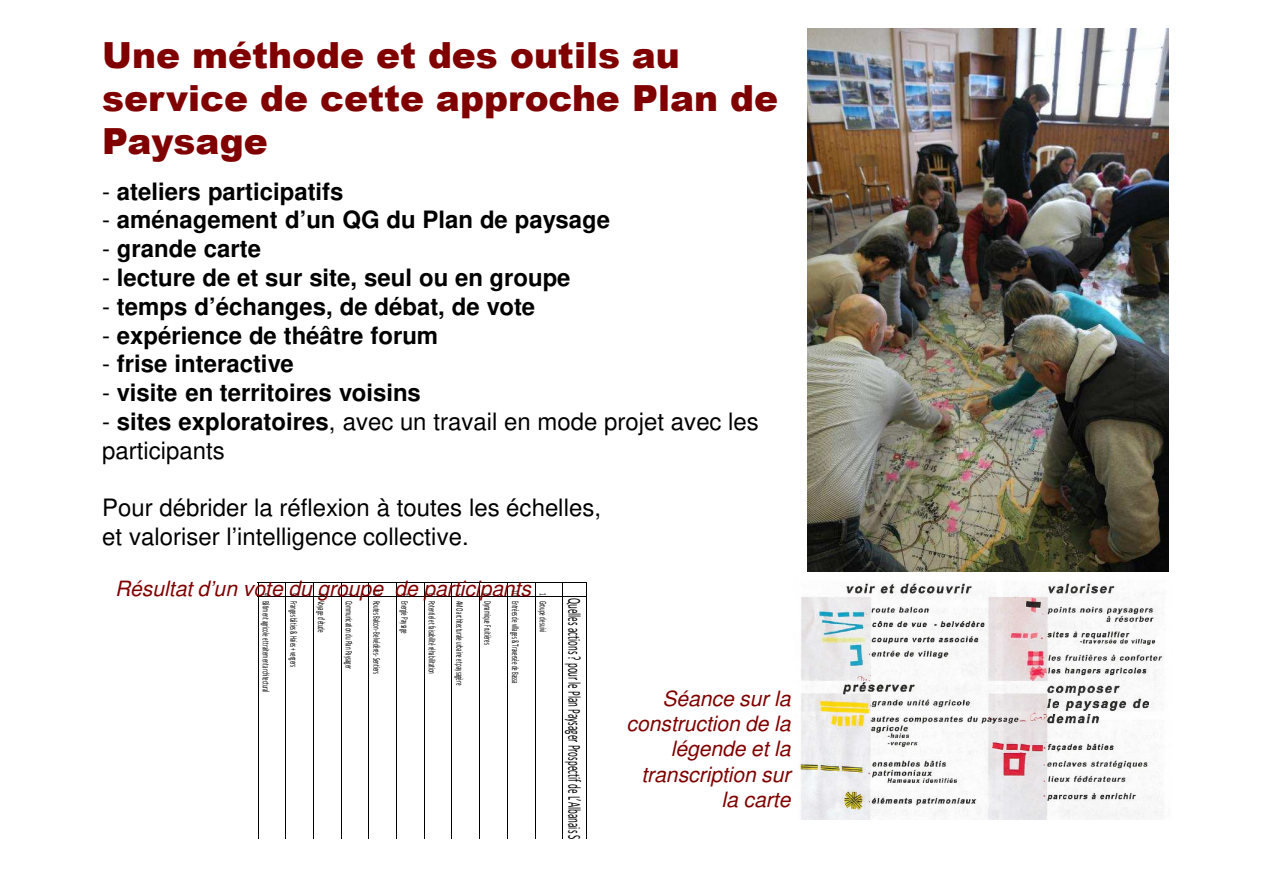
<style>
.page{position:relative;width:1263px;height:893px;background:#fff}
.page>*{position:absolute;margin:0;border:0;box-sizing:border-box;transform-origin:0 0}
.t1{font:900 36px/43.2px "Arial";color:#800000}
.t2{font:700 24px "Helvetica";color:#000}
.t3{font:24px/28.8px "Helvetica";color:#000}
.t4{font:italic 21px/25.2px "Helvetica";color:#800000;text-align:right}
.t5{font:18.3px "Calibri";color:#000;scale:.5 1}
.t6{font:10.05px "Calibri";color:#000;scale:.5 1}
.s1{font-weight:400}
.s2{font-weight:700}
</style>
<div class="page">
<img style="left:799px;top:582px;width:365px;height:238px">
<img style="left:807px;top:29px;width:362px;height:542px">
<hr style="left:258px;top:582px;width:329px;height:1px;background:#000">
<hr style="left:258px;top:596px;width:328px;height:1px;background:#000">
<hr style="left:586px;top:582px;width:1px;height:257px;background:#000">
<hr style="left:562px;top:582px;width:1px;height:257px;background:#000">
<hr style="left:535px;top:582px;width:1px;height:257px;background:#000">
<hr style="left:507px;top:582px;width:1px;height:257px;background:#000">
<hr style="left:479px;top:582px;width:1px;height:257px;background:#000">
<hr style="left:451px;top:582px;width:1px;height:257px;background:#000">
<hr style="left:424px;top:582px;width:1px;height:257px;background:#000">
<hr style="left:396px;top:582px;width:1px;height:257px;background:#000">
<hr style="left:368px;top:582px;width:1px;height:257px;background:#000">
<hr style="left:341px;top:582px;width:1px;height:257px;background:#000">
<hr style="left:313px;top:582px;width:1px;height:257px;background:#000">
<hr style="left:285px;top:582px;width:1px;height:257px;background:#000">
<hr style="left:258px;top:582px;width:1px;height:257px;background:#000">
<p class="t1" style="left:102px;top:32px;width:677px">Une méthode et des outils au service de cette approche Plan de<br>Paysage</p>
<p class="t2" style="left:102px;top:181px;width:243px"><span class="s1">-</span> ateliers participatifs</p>
<p class="t2" style="left:102px;top:210px;width:509px"><span class="s1">-</span> aménagement d’un QG du Plan de paysage</p>
<p class="t2" style="left:102px;top:239px;width:160px"><span class="s1">-</span> grande carte</p>
<p class="t2" style="left:102px;top:268px;width:470px"><span class="s1">-</span> lecture de et sur site, seul ou en groupe</p>
<p class="t2" style="left:102px;top:297px;width:435px"><span class="s1">-</span> temps d’échanges, de débat, de vote</p>
<p class="t2" style="left:102px;top:325px;width:337px"><span class="s1">-</span> expérience de théâtre forum</p>
<p class="t2" style="left:102px;top:354px;width:193px"><span class="s1">-</span> frise interactive</p>
<p class="t2" style="left:102px;top:383px;width:320px"><span class="s1">-</span> visite en territoires voisins</p>
<p class="t3" style="left:102px;top:409px;width:658px">- <span class="s2">sites exploratoires</span>, avec un travail en mode projet avec les participants</p>
<p class="t3" style="left:102px;top:496px;width:500px">Pour débrider la réflexion à toutes les échelles, et valoriser l’intelligence collective.</p>
<p class="t4" style="left:115px;top:577px;width:417px">Résultat d’un vote du groupe de participants</p>
<p class="t6" style="left:383px;top:590px;width:169px;rotate:90deg">11 Routes Balcon‐ Belvédères‐ Sentiers</p>
<p class="t6" style="left:522px;top:590px;width:188px;rotate:90deg">10 Entrées de villages &amp; Traversée de Bassa</p>
<p class="t6" style="left:273px;top:593px;width:201px;rotate:90deg">9 Bâtiment agricole et traitement architectural</p>
<p class="t6" style="left:300px;top:593px;width:150px;rotate:90deg">5 Franges bâties &amp; Haies + vergers</p>
<p class="t6" style="left:328px;top:593px;width:81px;rotate:90deg">4 Voyage d'étude</p>
<p class="t6" style="left:356px;top:593px;width:154px;rotate:90deg">2 Communication du Plan Paysager</p>
<p class="t6" style="left:411px;top:593px;width:83px;rotate:90deg">7 Energie Paysage</p>
<p class="t6" style="left:439px;top:593px;width:164px;rotate:90deg">6 Potentiel et faisabilité réhabilitation</p>
<p class="t6" style="left:466px;top:593px;width:186px;rotate:90deg">3 AMO architecturale urbaine et paysagère</p>
<p class="t6" style="left:494px;top:593px;width:105px;rotate:90deg">8 Dynamique Fruitières</p>
<p class="t6" style="left:549px;top:593px;width:81px;rotate:90deg">1 Groupe de suivi</p>
<p class="t5" style="left:586px;top:598px;width:545px;rotate:90deg">Quelles actions ? pour le Plan Paysager Prospectif de L’Albanais Savoyard</p>
<p class="t4" style="left:626px;top:688px;width:166px">Séance sur la construction de la légende et la transcription sur la carte</p>
</div>
